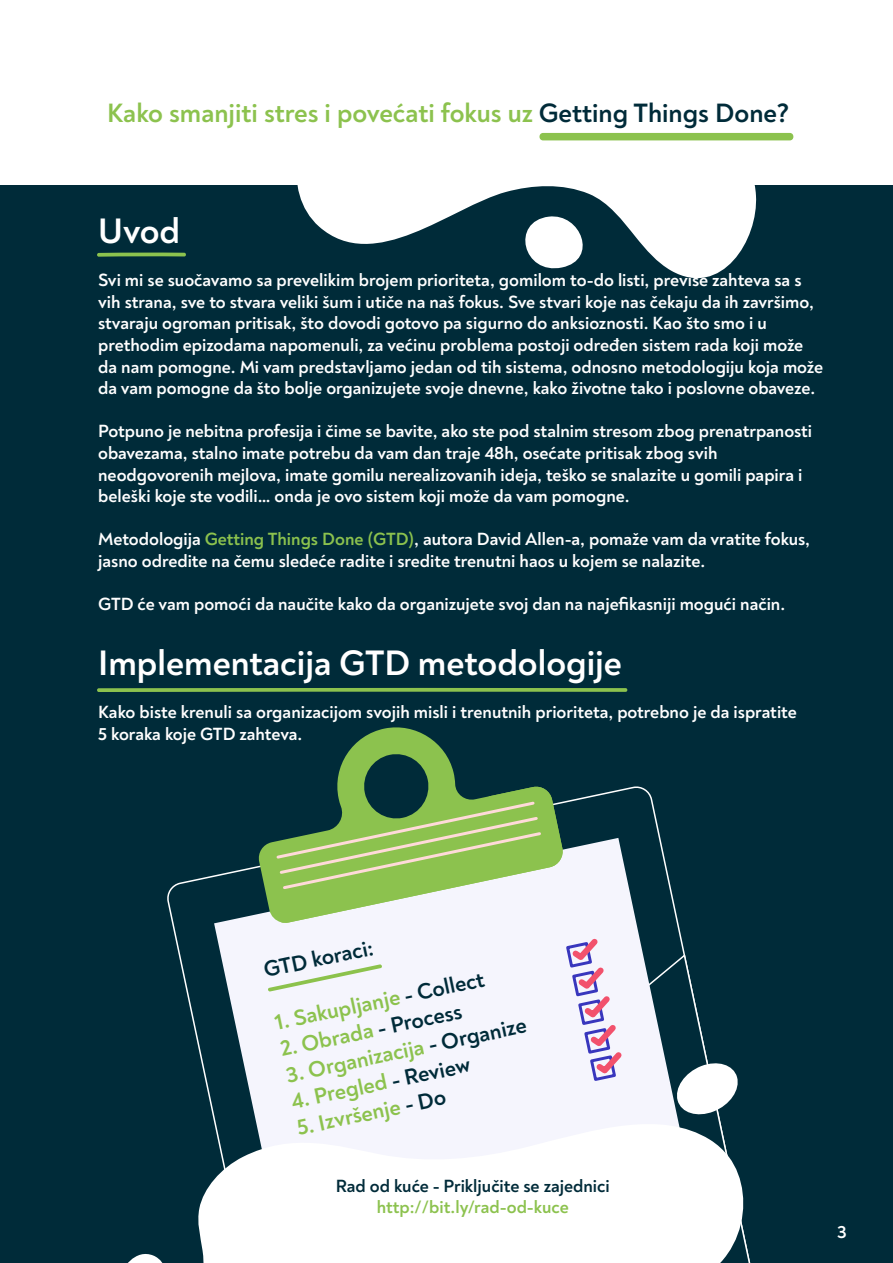
<style>
.page{position:relative;width:893px;height:1263px;background:#fff}
.page>*{position:absolute;margin:0;border:0;box-sizing:border-box;transform-origin:0 0}
.t1{font:700 36px "Noah";color:#fff}
.t2{font:700 27px "Noah";color:#8cc24e}
.t3{font:700 22.35px "Noah";color:#8cc24e}
.t4{font:700 22.35px "Noah";color:#002b39}
.t5{font:700 18px/21.6px "Noah";color:#fff}
.t6{font:700 18px "Noah";color:#002b39}
.t7{font:700 18px "Noah";color:#8cc24e}
.s1{color:#002b39}
.s2{color:#8cc24e}
</style>
<div class="page">
<div style="left:0;top:162px;width:893px;height:1101px;background:#002b39"></div>
<div style="left:0;top:0;width:893px;height:184px;background:#fff"></div>
<svg style="left:280px;top:132px;width:479px;height:147px;fill:#fff"></svg>
<svg style="left:510px;top:213px;width:89px;height:63px"></svg>
<div style="left:538px;top:133px;width:256px;height:7px;background:#8cc24e"></div>
<svg style="left:97px;top:252px;width:89px;height:5px"></svg>
<svg style="left:97px;top:688px;width:531px;height:4px;background:#82b74c"></svg>
<svg style="left:214px;top:838px;width:494px;height:271px;fill:#f5f5fd"></svg>
<svg style="left:257px;top:727px;width:199px;height:196px"></svg>
<svg style="left:274px;top:785px;width:292px;height:141px"></svg>
<svg style="left:564px;top:933px;width:63px;height:150px;background:#e0d0e7"></svg>
<svg style="left:267px;top:964px;width:116px;height:28px;background:#e6eee5"></svg>
<svg style="left:674px;top:1060px;width:64px;height:49px"></svg>
<svg style="left:198px;top:1109px;width:553px;height:154px;background:#e6eaed"></svg>
<svg style="left:128px;top:1254px;width:35px;height:9px"></svg>
<h2 class="t2" style="left:107px;top:95px;width:684px">Kako smanjiti stres i povećati fokus uz <span class="s1">Getting Things Done?</span></h2>
<h1 class="t1" style="left:98px;top:208px;width:83px">Uvod</h1>
<p class="t5" style="left:98px;top:269px;width:726px">Svi mi se suočavamo sa prevelikim brojem prioriteta, gomilom to-do listi, previše zahteva sa s vih strana, sve to stvara veliki šum i utiče na naš fokus. Sve stvari koje nas čekaju da ih završimo, stvaraju ogroman pritisak, što dovodi gotovo pa sigurno do anksioznosti. Kao što smo i u prethodim epizodama napomenuli, za većinu problema postoji određen sistem rada koji može da nam pomogne. Mi vam predstavljamo jedan od tih sistema, odnosno metodologiju koja može da vam pomogne da što bolje organizujete svoje dnevne, kako životne tako i poslovne obaveze.</p>
<p class="t5" style="left:98px;top:420px;width:715px">Potpuno je nebitna profesija i čime se bavite, ako ste pod stalnim stresom zbog prenatrpanosti obavezama, stalno imate potrebu da vam dan traje 48h, osećate pritisak zbog svih neodgovorenih mejlova, imate gomilu nerealizovanih ideja, teško se snalazite u gomili papira i beleški koje ste vodili… onda je ovo sistem koji može da vam pomogne.</p>
<p class="t5" style="left:98px;top:528px;width:713px">Metodologija <span class="s2">Getting Things Done (GTD)</span>, autora David Allen-a, pomaže vam da vratite fokus, jasno odredite na čemu sledeće radite i sredite trenutni haos u kojem se nalazite.</p>
<p class="t5" style="left:98px;top:593px;width:689px">GTD će vam pomoći da naučite kako da organizujete svoj dan na najefikasniji mogući način.</p>
<h1 class="t1" style="left:98px;top:640px;width:525px">Implementacija GTD metodologije</h1>
<p class="t5" style="left:98px;top:701px;width:700px">Kako biste krenuli sa organizacijom svojih misli i trenutnih prioriteta, potrebno je da ispratite<br>5 koraka koje GTD zahteva.</p>
<p class="t4" style="left:261px;top:956px;width:113px;rotate:-12deg">GTD koraci:</p>
<p class="t3" style="left:272px;top:1009px;width:215px;rotate:-12deg">1. Sakupljanje <span class="s1">- Collect</span></p>
<p class="t3" style="left:278px;top:1035px;width:187px;rotate:-12deg">2. Obrada <span class="s1">- Process</span></p>
<p class="t3" style="left:283px;top:1061px;width:247px;rotate:-12deg">3. Organizacija <span class="s1">- Organize</span></p>
<p class="t3" style="left:289px;top:1088px;width:184px;rotate:-12deg">4. Pregled <span class="s1">- Review</span></p>
<p class="t3" style="left:294px;top:1114px;width:153px;rotate:-12deg">5. Izvršenje <span class="s1">- Do</span></p>
<p class="t6" style="left:336px;top:1174px;width:276px">Rad od kuće - Priključite se zajednici</p>
<p class="t7" style="left:377px;top:1196px;width:193px">http://bit.ly/rad-od-kuce</p>
<p class="t5" style="left:837px;top:1221px;width:11px">3</p>
</div>
